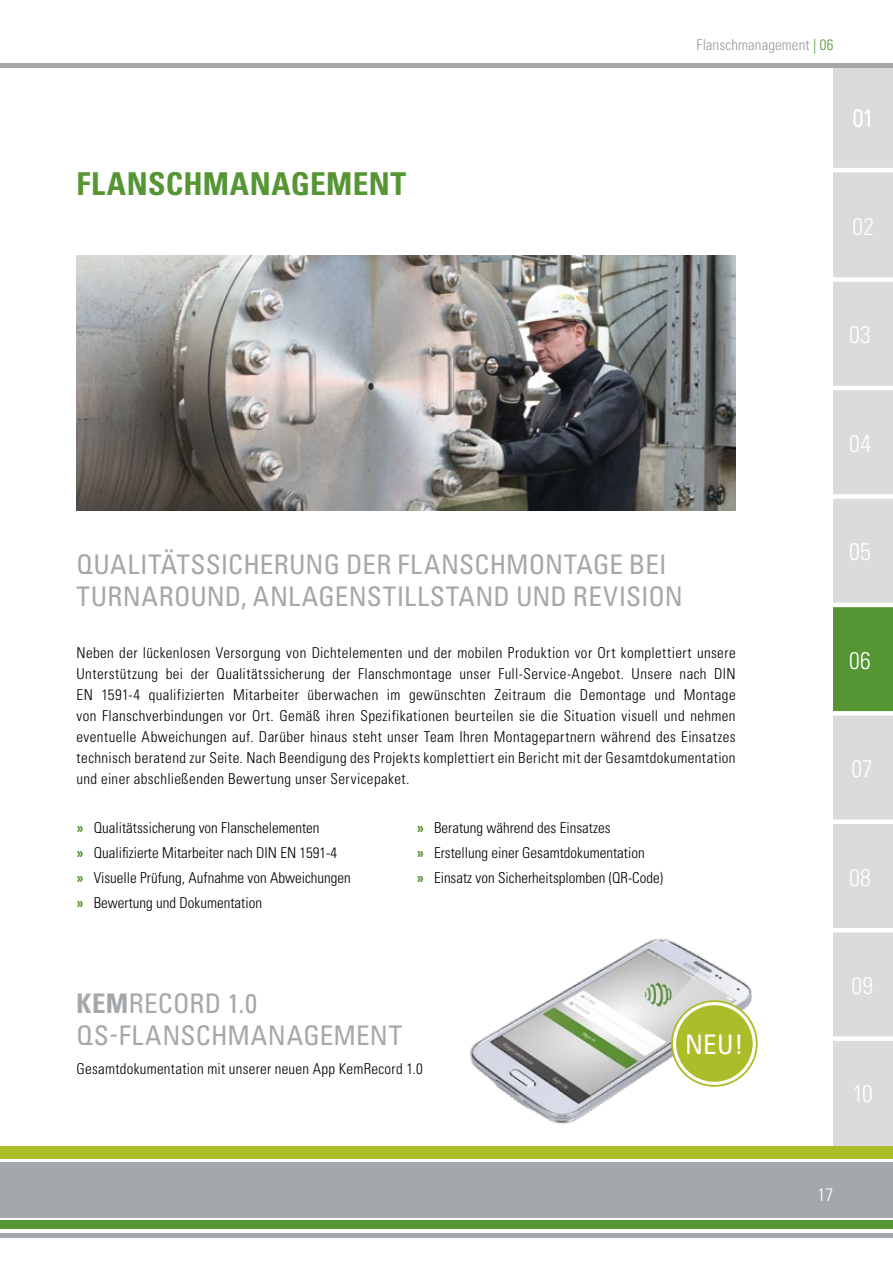
<style>
.page{position:relative;width:893px;height:1263px;background:#fff}
.page>*{position:absolute;margin:0;border:0;box-sizing:border-box;transform-origin:0 0}
.t1{font:700 condensed 31.5px "Univers";letter-spacing:.01em;color:#559533}
.t2{font:condensed 27px/31.5px "Univers";letter-spacing:.005em;color:#a5a8ab}
.t3{font:condensed 27px "Univers";color:#fff}
.t4{font:300 condensed 24px "Univers";letter-spacing:.015em;color:#fff}
.t5{font:300 condensed 18px "Univers";color:#fff}
.t6{font:300 condensed 15px/21px "Univers";color:#000}
.t7{font:300 condensed 15px "Univers";letter-spacing:.005em;color:#999b9c}
.s1{color:#559533}
.s2{font-weight:700;color:#559533}
.s3{font-weight:700}
</style>
<div class="page">
<img style="left:77px;top:255px;width:659px;height:255px">
<img style="left:470px;top:938px;width:288px;height:187px">
<svg style="left:672px;top:1001px;width:85px;height:85px"></svg>
<div style="left:671px;top:1000px;width:86px;height:86px;border:2px solid #abbd28;border-radius:50%"></div>
<div style="left:676px;top:1005px;width:77px;height:77px;background:#abbd28;border-radius:50%"></div>
<div style="left:833px;top:66px;width:60px;height:104px;background:#dcdbdc"></div>
<div style="left:833px;top:172px;width:60px;height:107px;background:#dcdbdc"></div>
<div style="left:833px;top:281px;width:60px;height:106px;background:#dcdbdc"></div>
<div style="left:833px;top:389px;width:60px;height:106px;background:#dcdbdc"></div>
<div style="left:833px;top:497px;width:60px;height:107px;background:#dcdbdc"></div>
<div style="left:833px;top:714px;width:60px;height:107px;background:#dcdbdc"></div>
<div style="left:833px;top:823px;width:60px;height:106px;background:#dcdbdc"></div>
<div style="left:833px;top:931px;width:60px;height:106px;background:#dcdbdc"></div>
<div style="left:833px;top:1040px;width:60px;height:112px;background:#dcdbdc"></div>
<div style="left:833px;top:606px;width:60px;height:106px;background:#559533"></div>
<hr style="left:832px;top:168px;width:61px;height:4px;background:#fff">
<div style="left:832px;top:277px;width:61px;height:5px;background:#fff"></div>
<hr style="left:832px;top:386px;width:61px;height:4px;background:#fff">
<div style="left:832px;top:494px;width:61px;height:5px;background:#fff"></div>
<hr style="left:832px;top:603px;width:61px;height:4px;background:#fff">
<div style="left:832px;top:711px;width:61px;height:5px;background:#fff"></div>
<div style="left:832px;top:819px;width:61px;height:5px;background:#fff"></div>
<hr style="left:832px;top:928px;width:61px;height:4px;background:#fff">
<div style="left:832px;top:1036px;width:61px;height:5px;background:#fff"></div>
<div style="left:0;top:1146px;width:893px;height:12px;background:#abbd28"></div>
<div style="left:0;top:1220px;width:893px;height:8px;background:#559533"></div>
<div style="left:0;top:1162px;width:893px;height:56px;background:#a5a8ab"></div>
<hr style="left:0;top:1233px;width:893px;height:4px;background:#a5a8ab">
<hr style="left:0;top:64px;width:893px;height:4px;background:#a5a8ab">
<h1 class="t1" style="left:77px;top:165px;width:331px">FLANSCHMANAGEMENT</h1>
<p class="t7" style="left:697px;top:36px;width:138px">Flanschmanagement <span class="s1">| 06</span></p>
<h3 class="t4" style="left:853px;top:104px;width:23px">01</h3>
<h3 class="t4" style="left:852px;top:212px;width:23px">02</h3>
<h3 class="t4" style="left:849px;top:320px;width:23px">03</h3>
<h2 class="t2" style="left:77px;top:549px;width:608px">QUALITÄTSSICHERUNG DER FLANSCHMONTAGE BEI<br>TURNAROUND, ANLAGENSTILLSTAND UND REVISION</h2>
<p class="t6" style="left:77px;top:643px;width:661px;text-align:justify">Neben der lückenlosen Versorgung von Dichtelementen und der mobilen Produktion vor Ort komplettiert unsere Unterstützung bei der Qualitätssicherung der Flanschmontage unser Full-Service-Angebot. Unsere nach DIN EN 1591-4 qualifizierten Mitarbeiter überwachen im gewünschten Zeitraum die Demontage und Montage von Flanschverbindungen vor Ort. Gemäß ihren Spezifikationen beurteilen sie die Situation visuell und nehmen eventuelle Abweichungen auf. Darüber hinaus steht unser Team Ihren Montagepartnern während des Einsatzes technisch beratend zur Seite. Nach Beendigung des Projekts komplettiert ein Bericht mit der Gesamtdokumentation und einer abschließenden Bewertung unser Servicepaket.</p>
<p class="t6" style="left:77px;top:815px;width:276px;line-height:25.2px"><span class="s2">»</span> Qualitätssicherung von Flanschelementen<br><span class="s2">»</span> Qualifizierte Mitarbeiter nach DIN EN 1591-4<br><span class="s2">»</span> Visuelle Prüfung, Aufnahme von Abweichungen <span class="s2">»</span> Bewertung und Dokumentation</p>
<p class="t6" style="left:417px;top:815px;width:248px;line-height:25.2px"><span class="s2">»</span> Beratung während des Einsatzes<br><span class="s2">»</span> Erstellung einer Gesamtdokumentation<br><span class="s2">»</span> Einsatz von Sicherheitsplomben (QR-Code)</p>
<h2 class="t2" style="left:77px;top:987px;width:327px"><span class="s3">KEM</span>RECORD 1.0<br>QS-FLANSCHMANAGEMENT</h2>
<p class="t6" style="left:77px;top:1058px;width:348px">Gesamtdokumentation mit unserer neuen App KemRecord 1.0</p>
<h2 class="t3" style="left:681px;top:1027px;width:20px">NEW</h2>
<h2 class="t3" style="left:685px;top:1027px;width:16px">NEU</h2>
<h2 class="t3" style="left:734px;top:1027px;width:10px">!</h2>
<h3 class="t4" style="left:849px;top:429px;width:23px">04</h3>
<h3 class="t4" style="left:849px;top:537px;width:23px">05</h3>
<h3 class="t4" style="left:849px;top:646px;width:23px">06</h3>
<h3 class="t4" style="left:851px;top:754px;width:23px">07</h3>
<h3 class="t4" style="left:849px;top:863px;width:23px">08</h3>
<h3 class="t4" style="left:851px;top:971px;width:23px">09</h3>
<h3 class="t4" style="left:853px;top:1079px;width:22px">10</h3>
<p class="t5" style="left:817px;top:1184px;width:17px">17</p>
</div>
